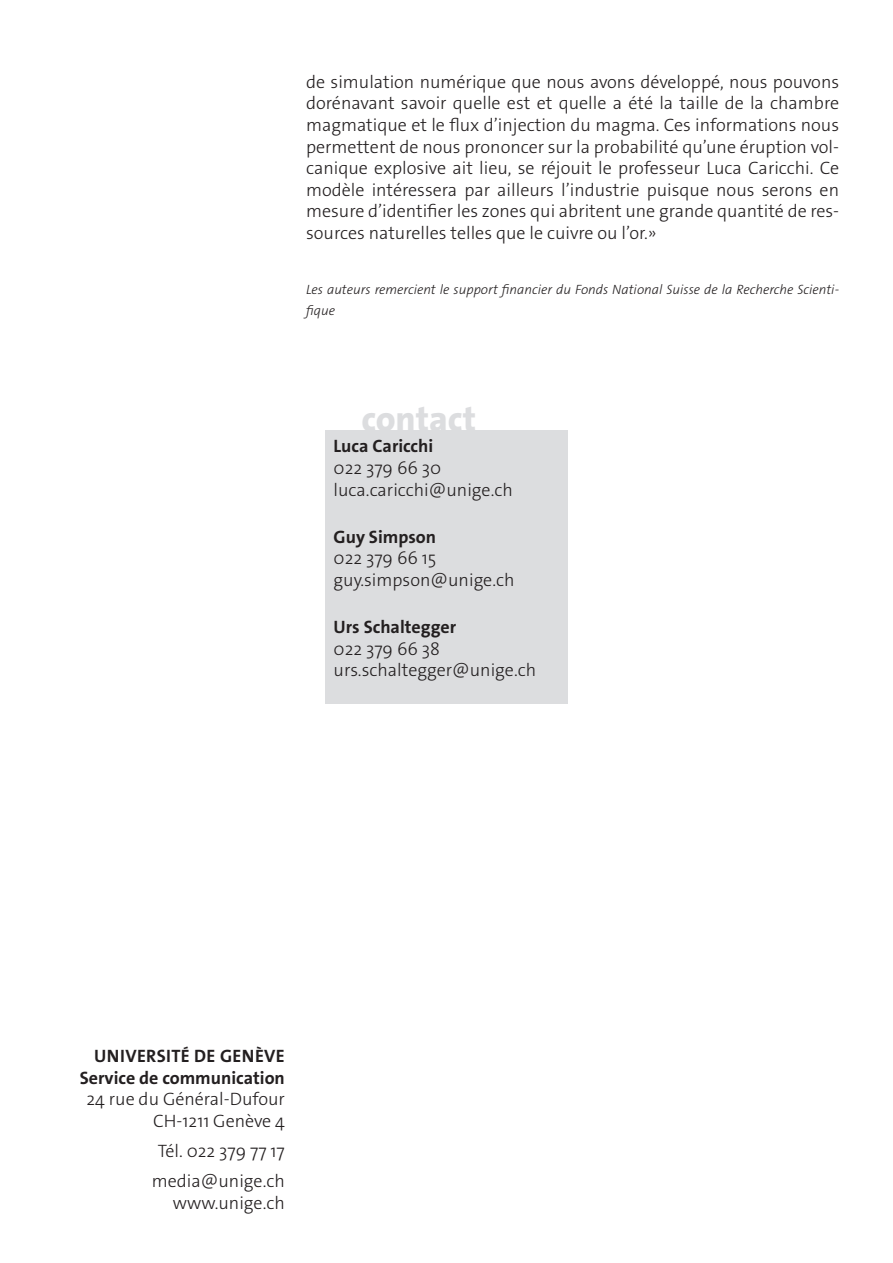
<style>
.page{position:relative;width:893px;height:1263px;background:#fff}
.page>*{position:absolute;margin:0;border:0;box-sizing:border-box;transform-origin:0 0}
._4__texte_courant{font:800 35.7px "The Sans Os F";color:#dcdddf}
._4__texte_courant-2{font:300 18px/21.6px "The Sans Os F";color:#231f20}
.texte_courant{font:300 18px/21.6px "The Sans Os F";color:#231f20;text-align:right}
.texte_courant-2{font:700 18px "The Sans Os F";letter-spacing:.02em;color:#231f20}
._4__texte_courant-3{font:italic 300 13.5px/21.6px "The Sans Os F";color:#231f20}
.s1{font-weight:700}
</style>
<div class="page">
<div style="left:325px;top:431px;width:243px;height:273px;background:#dcdddf"></div>
<p class="_4__texte_courant-2" style="left:306px;top:71px;width:534px;text-align:justify">de simulation numérique que nous avons développé, nous pouvons dorénavant savoir quelle est et quelle a été la taille de la chambre magmatique et le flux d’injection du magma. Ces informations nous permettent de nous prononcer sur la probabilité qu’une éruption vol&shy;canique explosive ait lieu, se réjouit le professeur Luca Caricchi. Ce modèle intéressera par ailleurs l’industrie puisque nous serons en mesure d’identifier les zones qui abritent une grande quantité de res&shy;sources naturelles telles que le cuivre ou l’or.»</p>
<p class="_4__texte_courant-3" style="left:306px;top:279px;width:534px">Les auteurs remercient le support financier du Fonds National Suisse de la Recherche Scienti&shy;fique</p>
<p class="_4__texte_courant" style="left:361px;top:396px;width:116px">contact</p>
<p class="_4__texte_courant-2" style="left:334px;top:436px;width:181px"><span class="s1">Luca Caricchi<br></span>022 379 66 30 luca.caricchi@unige.ch</p>
<p class="_4__texte_courant-2" style="left:334px;top:526px;width:183px"><span class="s1">Guy Simpson<br></span>022 379 66 15 guy.simpson@unige.ch</p>
<p class="_4__texte_courant-2" style="left:334px;top:616px;width:204px"><span class="s1">Urs Schaltegger<br></span>022 379 66 38 urs.schaltegger@unige.ch</p>
<p class="texte_courant-2" style="left:94px;top:1044px;width:192px">UNIVERSITÉ DE GENÈVE</p>
<p class="texte_courant" style="left:80px;top:1067px;width:207px"><span class="s1">Service de communication<br></span>24 rue du Général-Dufour<br>CH-1211 Genève 4</p>
<p class="texte_courant" style="left:158px;top:1140px;width:129px">Tél. 022 379 77 17</p>
<p class="texte_courant" style="left:152px;top:1170px;width:135px">media@unige.ch www.unige.ch</p>
</div>
